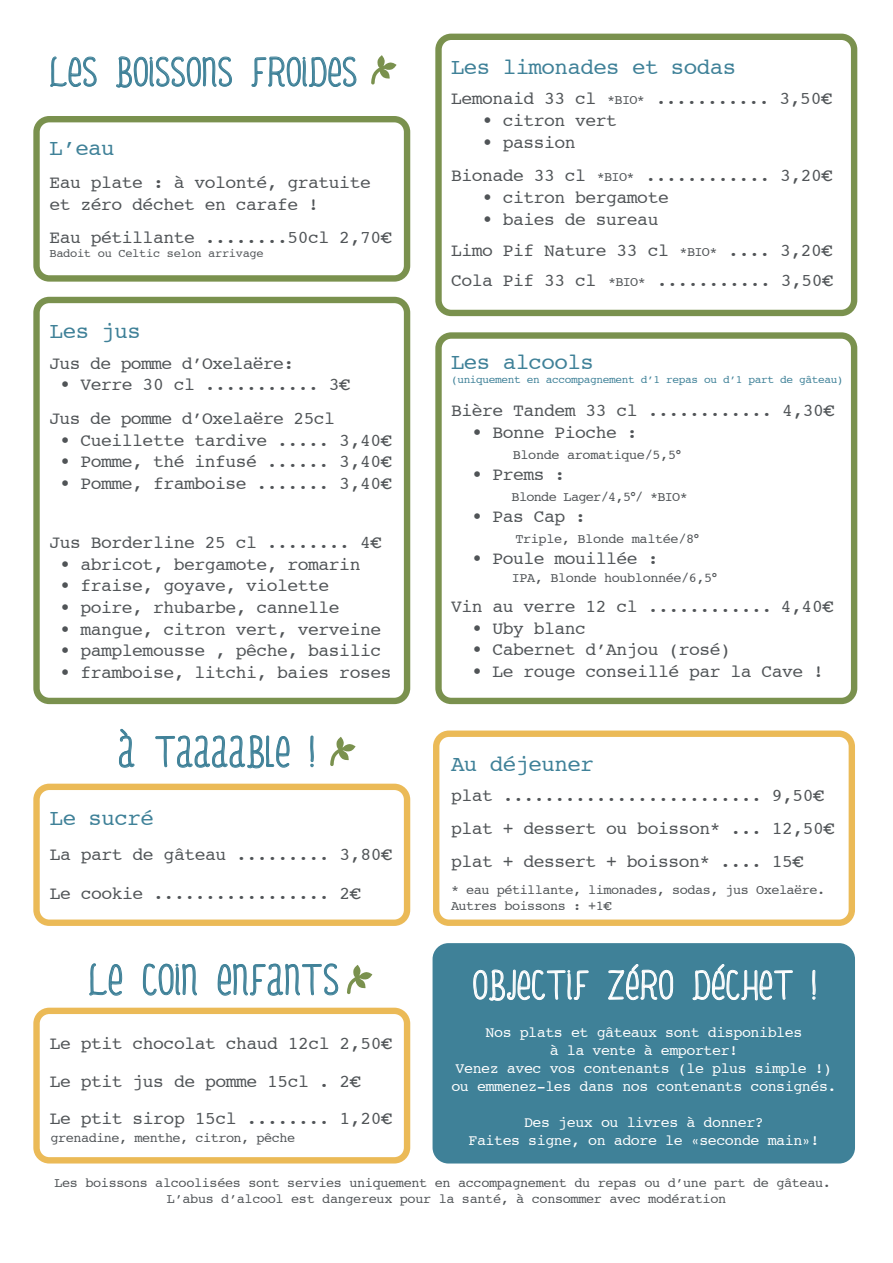
<style>
.page{position:relative;width:893px;height:1263px;background:#fff}
.page>*{position:absolute;margin:0;border:0;box-sizing:border-box;transform-origin:0 0}
.t1{font:39.45px "Max And The Dust";letter-spacing:-.025em;color:#3f8198}
.t2{font:37.05px "Max And The Dust";letter-spacing:-.025em;color:#fff}
.t3{font:37.05px "Max And The Dust";letter-spacing:-.025em;color:#3f8198}
.t4{font:22.5px "Courier";letter-spacing:-.025em;color:#3f8198}
.t5{font:18px/30.6px "Courier";letter-spacing:-.025em;color:#505457}
.t6{font:15px/18px "Courier";letter-spacing:-.03em;color:#fff;text-align:center}
.t7{font:13.5px/16.2px "Courier";letter-spacing:-.025em;color:#505457}
.t8{font:13.5px "Courier";letter-spacing:-.05em;color:#505457}
.t9{font:12px "Courier";letter-spacing:-.025em;color:#505457}
.t10{font:11.1px "Courier";letter-spacing:-.03em;color:#3f8198}
.s1{font-size:13.5px}
</style>
<div class="page">
<svg style="left:330px;top:737px;width:26px;height:29px"></svg>
<div style="left:436px;top:946px;width:416px;height:214px;background:#3f8198;border-radius:13px"></div>
<div style="left:433px;top:943px;width:422px;height:220px;border:6px solid #3f8198;border-radius:13px"></div>
<svg style="left:474px;top:969px;width:115px;height:32px"></svg>
<svg style="left:608px;top:964px;width:65px;height:36px"></svg>
<svg style="left:693px;top:964px;width:100px;height:36px"></svg>
<svg style="left:812px;top:970px;width:4px;height:30px"></svg>
<svg style="left:371px;top:55px;width:25px;height:30px"></svg>
<svg style="left:50px;top:57px;width:47px;height:30px"></svg>
<svg style="left:116px;top:56px;width:116px;height:32px"></svg>
<svg style="left:252px;top:56px;width:105px;height:31px"></svg>
<svg style="left:119px;top:729px;width:15px;height:39px"></svg>
<svg style="left:155px;top:735px;width:134px;height:33px"></svg>
<svg style="left:310px;top:736px;width:4px;height:32px"></svg>
<svg style="left:347px;top:965px;width:25px;height:29px"></svg>
<svg style="left:89px;top:964px;width:33px;height:32px"></svg>
<svg style="left:143px;top:963px;width:54px;height:45px"></svg>
<svg style="left:218px;top:963px;width:121px;height:45px"></svg>
<div style="left:33px;top:116px;width:377px;height:166px;border:6px solid #7a914e;border-radius:13px"></div>
<div style="left:33px;top:297px;width:377px;height:407px;border:6px solid #7a914e;border-radius:13px"></div>
<div style="left:33px;top:784px;width:377px;height:142px;border:6px solid #ebba57;border-radius:13px"></div>
<div style="left:33px;top:1008px;width:377px;height:155px;border:6px solid #ebba57;border-radius:13px"></div>
<div style="left:433px;top:730px;width:422px;height:196px;border:6px solid #ebba57;border-radius:13px"></div>
<div style="left:435px;top:34px;width:422px;height:282px;border:6px solid #7a914e;border-radius:13px"></div>
<div style="left:435px;top:332px;width:422px;height:372px;border:6px solid #7a914e;border-radius:13px"></div>
<h2 class="t3" style="left:49px;top:50px;width:310px">LES BOISSONS FROIDES</h2>
<p class="t4" style="left:49px;top:130px;width:67px">L’eau</p>
<p class="t5" style="left:49px;top:171px;width:323px;line-height:21.6px">Eau plate : à volonté, gratuite et zéro déchet en carafe !</p>
<p class="t5" style="left:49px;top:221px;width:344px">Eau pétillante ........50cl 2,70€</p>
<p class="t9" style="left:49px;top:244px;width:216px">Badoit ou Celtic selon arrivage</p>
<p class="t4" style="left:50px;top:313px;width:93px">Les jus</p>
<p class="t5" style="left:49px;top:347px;width:246px">Jus de pomme d’Oxelaëre:</p>
<p class="t5" style="left:60px;top:369px;width:292px">• Verre 30 cl ........... 3€</p>
<p class="t5" style="left:49px;top:402px;width:287px">Jus de pomme d’Oxelaëre 25cl</p>
<p class="t5" style="left:60px;top:424px;width:333px">• Cueillette tardive ..... 3,40€</p>
<p class="t5" style="left:60px;top:446px;width:333px">• Pomme, thé infusé ...... 3,40€</p>
<p class="t5" style="left:60px;top:467px;width:333px">• Pomme, framboise ....... 3,40€</p>
<p class="t5" style="left:49px;top:527px;width:333px">Jus Borderline 25 cl ........ 4€</p>
<p class="t5" style="left:60px;top:548px;width:302px">• abricot, bergamote, romarin</p>
<p class="t5" style="left:60px;top:570px;width:271px">• fraise, goyave, violette</p>
<p class="t5" style="left:60px;top:591px;width:281px">• poire, rhubarbe, cannelle</p>
<p class="t5" style="left:60px;top:613px;width:323px">• mangue, citron vert, verveine</p>
<p class="t5" style="left:60px;top:635px;width:323px">• pamplemousse , pêche, basilic</p>
<p class="t5" style="left:60px;top:656px;width:333px">• framboise, litchi, baies roses</p>
<h1 class="t1" style="left:117px;top:729px;width:199px">À TAAAABLE !</h1>
<p class="t4" style="left:50px;top:800px;width:106px">Le sucré</p>
<p class="t5" style="left:50px;top:834px;width:344px;line-height:39.6px">La part de gâteau ......... 3,80€<br>Le cookie ................. 2€</p>
<h1 class="t1" style="left:88px;top:957px;width:253px">LE COIN ENFANTS</h1>
<p class="t5" style="left:50px;top:1028px;width:344px">Le ptit chocolat chaud 12cl 2,50€</p>
<p class="t5" style="left:50px;top:1062px;width:344px;line-height:36.8px">Le ptit jus de pomme 15cl . 2€<br>Le ptit sirop 15cl ........ 1,20€</p>
<p class="t7" style="left:51px;top:1129px;width:246px">grenadine, menthe, citron, pêche</p>
<p class="t4" style="left:451px;top:49px;width:287px">Les limonades et sodas</p>
<p class="t5" style="left:451px;top:83px;width:382px">Lemonaid 33 cl <span class="s1">*BIO*</span> ........... 3,50€</p>
<p class="t5" style="left:482px;top:105px;width:136px">• citron vert</p>
<p class="t5" style="left:451px;top:125px;width:383px;line-height:33.8px;text-indent:31px">• passion<br>Bionade 33 cl <span class="s1">*BIO*</span> ............ 3,20€</p>
<p class="t5" style="left:482px;top:182px;width:188px">• citron bergamote</p>
<p class="t5" style="left:451px;top:203px;width:384px;text-indent:31px">• baies de sureau<br>Limo Pif Nature 33 cl <span class="s1">*BIO*</span> .... 3,20€<br>Cola Pif 33 cl <span class="s1">*BIO*</span> ........... 3,50€</p>
<p class="t4" style="left:451px;top:345px;width:144px">Les alcools</p>
<p class="t10" style="left:451px;top:370px;width:394px">(uniquement en accompagnement d’1 repas ou d’1 part de gâteau)</p>
<p class="t5" style="left:451px;top:395px;width:385px">Bière Tandem 33 cl ............ 4,30€</p>
<p class="t5" style="left:472px;top:417px;width:168px">• Bonne Pioche :</p>
<p class="t7" style="left:513px;top:446px;width:170px">Blonde aromatique/5,5°</p>
<p class="t5" style="left:472px;top:459px;width:95px">• Prems :</p>
<p class="t8" style="left:512px;top:486px;width:178px">Blonde Lager/4,5°/ *BIO*</p>
<p class="t5" style="left:472px;top:501px;width:116px">• Pas Cap :</p>
<p class="t7" style="left:515px;top:530px;width:185px">Triple, Blonde maltée/8°</p>
<p class="t5" style="left:472px;top:543px;width:188px">• Poule mouillée :</p>
<p class="t7" style="left:512px;top:569px;width:207px">IPA, Blonde houblonnée/6,5°</p>
<p class="t5" style="left:451px;top:591px;width:384px">Vin au verre 12 cl ............ 4,40€</p>
<p class="t5" style="left:472px;top:612px;width:116px">• Uby blanc</p>
<p class="t5" style="left:472px;top:634px;width:261px">• Cabernet d’Anjou (rosé)</p>
<p class="t5" style="left:472px;top:656px;width:354px">• Le rouge conseillé par la Cave !</p>
<p class="t4" style="left:451px;top:746px;width:144px">Au déjeuner</p>
<p class="t5" style="left:451px;top:778px;width:385px;line-height:33.2px">plat ......................... 9,50€ plat + dessert ou boisson* ... 12,50€ plat + dessert + boisson* .... 15€</p>
<p class="t7" style="left:451px;top:881px;width:376px">* eau pétillante, limonades, sodas, jus Oxelaëre.<br>Autres boissons : +1€</p>
<h2 class="t2" style="left:472px;top:963px;width:347px">OBJECTIF ZÉRO DÉCHET !</h2>
<p class="t6" style="left:451px;top:1023px;width:387px">Nos plats et gâteaux sont disponibles<br>à la vente à emporter!<br>Venez avec vos contenants (le plus simple !) ou emmenez-les dans nos contenants consignés.</p>
<p class="t6" style="left:468px;top:1113px;width:353px">Des jeux ou livres à donner?<br>Faites signe, on adore le «seconde main»!</p>
<p class="t7" style="left:54px;top:1174px;width:778px;text-align:center">Les boissons alcoolisées sont servies uniquement en accompagnement du repas ou d’une part de gâteau.<br>L’abus d’alcool est dangereux pour la santé, à consommer avec modération</p>
</div>
